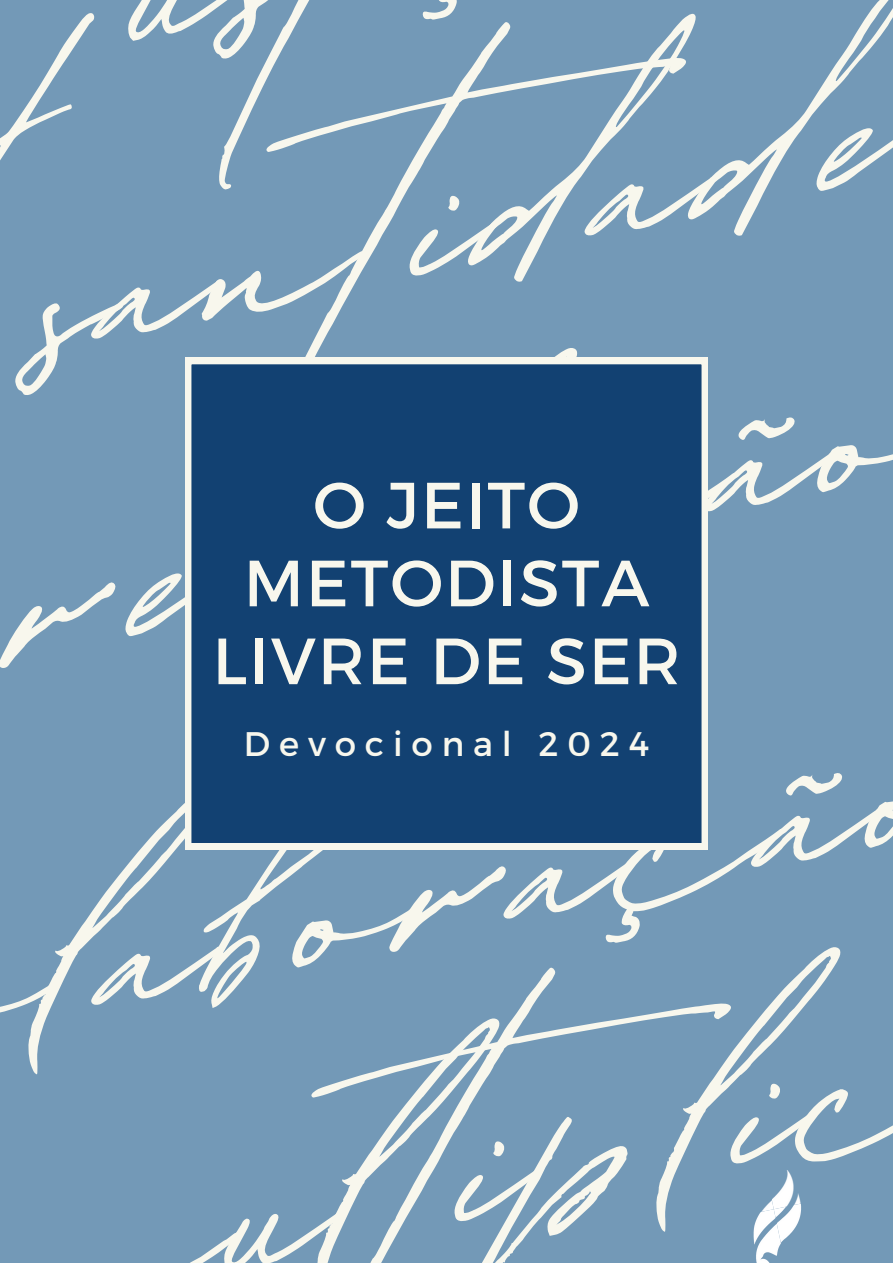
<style>
.page{position:relative;width:893px;height:1263px;background:#7399b7}
.page>*{position:absolute;margin:0;border:0;box-sizing:border-box;transform-origin:0 0}
.t1{font:782.85px/934.2px "Buongiorno Rastellino Cyr Script";color:#f8f7ed}
.t2{font:65.25px/77.8px "Montserrat";letter-spacing:.03em;color:#f8f7ed;text-align:center}
.t3{font:34.05px "Montserrat";letter-spacing:.26em;color:#f8f7ed}
</style>
<div class="page">
<div style="left:185px;top:358px;width:523px;height:491px;background:#124172"></div>
<img style="left:785px;top:1209px;width:17px;height:30px">
<img style="left:754px;top:1209px;width:31px;height:54px">
<img style="left:774px;top:1170px;width:28px;height:39px">
<img style="left:754px;top:1197px;width:20px;height:16px">
<p class="t1" style="left:-56px;top:-148px;width:871px;rotate:-12deg">santidade ulti lic</p>
<p class="t1" style="left:-77px;top:158px;width:937px;rotate:-12deg">revelação</p>
<p class="t2" style="left:212px;top:466px;width:470px">O JEITO<br>METODISTA<br>LIVRE DE SER</p>
<p class="t1" style="left:-47px;top:516px;width:845px;rotate:-12deg">laboraçã</p>
<p class="t3" style="left:244px;top:723px;width:407px">Devocional 2024</p>
</div>
